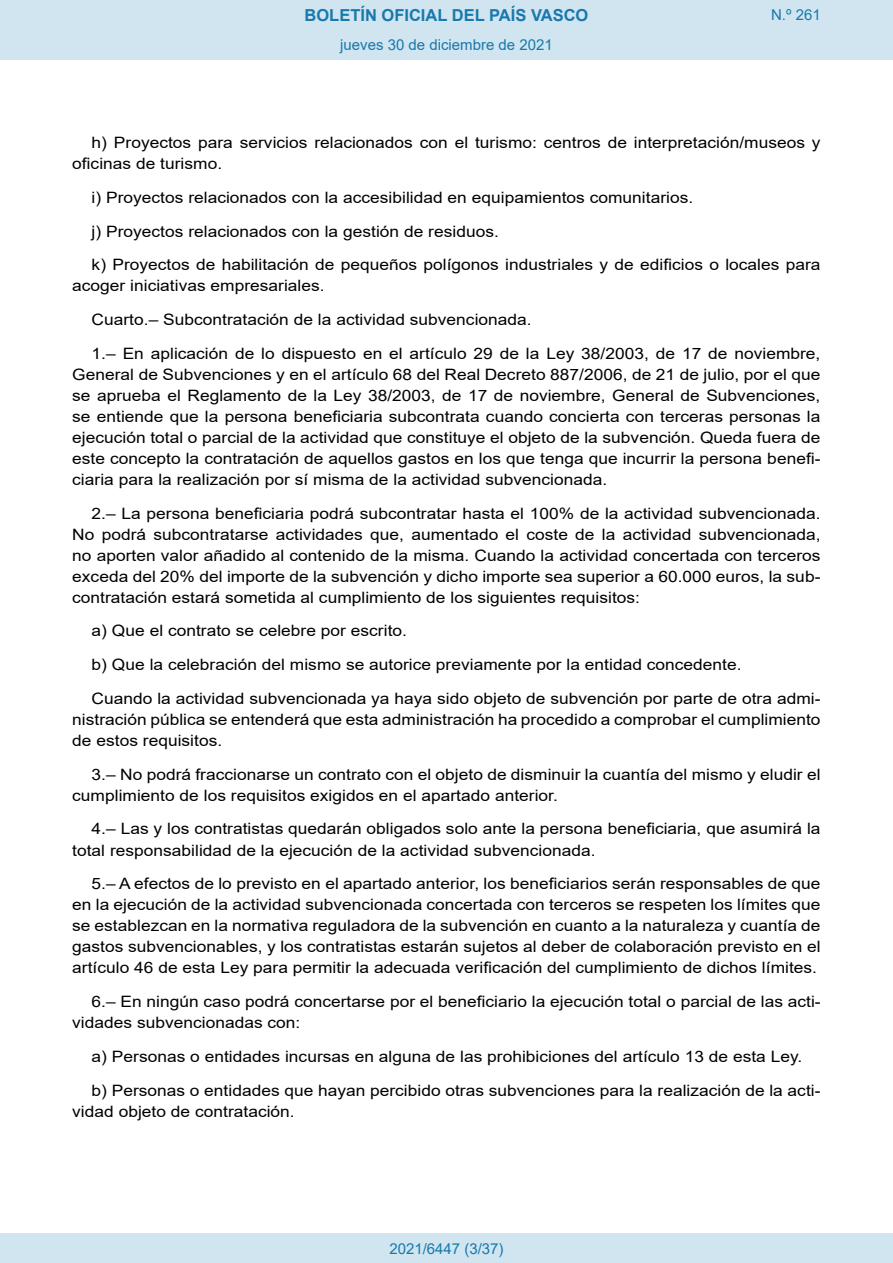
<style>
.page{position:relative;width:893px;height:1263px;background:#fff}
.page>*{position:absolute;margin:0;border:0;box-sizing:border-box;transform-origin:0 0}
.t1{font:700 16.5px "Arial";color:#1879ad}
.BOPVDetalle{font:15.6px/21px "Arial";color:#000;scale:1.11 1}
.Paginacion_Centro{font:15px "Arial";color:#1879ad}
</style>
<div class="page">
<div style="left:0;top:0;width:893px;height:60px;background:#d0e5f0"></div>
<div style="left:0;top:1233px;width:893px;height:30px;background:#d0e5f0"></div>
<p class="t1" style="left:305px;top:3px;width:285px">BOLETÍN OFICIAL DEL PAÍS VASCO</p>
<p class="Paginacion_Centro" style="left:340px;top:35px;width:214px">jueves 30 de diciembre de 2021</p>
<p class="Paginacion_Centro" style="left:771px;top:5px;width:51px">N.º 261</p>
<p class="BOPVDetalle" style="left:72px;top:132px;width:676px;text-indent:19px">h) Proyectos para servicios relacionados con el turismo: centros de interpretación/museos y oficinas de turismo.</p>
<p class="BOPVDetalle" style="left:92px;top:187px;width:543px">i) Proyectos relacionados con la accesibilidad en equipamientos comunitarios.</p>
<p class="BOPVDetalle" style="left:92px;top:221px;width:368px">j) Proyectos relacionados con la gestión de residuos.</p>
<p class="BOPVDetalle" style="left:72px;top:254px;width:676px;text-indent:19px">k) Proyectos de habilitación de pequeños polígonos industriales y de edificios o locales para acoger iniciativas empresariales.</p>
<p class="BOPVDetalle" style="left:92px;top:309px;width:398px">Cuarto.– Subcontratación de la actividad subvencionada.</p>
<p class="BOPVDetalle" style="left:72px;top:343px;width:676px;text-align:justify;text-indent:19px">1.– En aplicación de lo dispuesto en el artículo 29 de la Ley 38/2003, de 17 de noviembre, General de Subvenciones y en el artículo 68 del Real Decreto 887/2006, de 21 de julio, por el que se aprueba el Reglamento de la Ley 38/2003, de 17 de noviembre, General de Subvenciones, se entiende que la persona beneficiaria subcontrata cuando concierta con terceras personas la ejecución total o parcial de la actividad que constituye el objeto de la subvención. Queda fuera de este concepto la contratación de aquellos gastos en los que tenga que incurrir la persona benefi&shy;ciaria para la realización por sí misma de la actividad subvencionada.</p>
<p class="BOPVDetalle" style="left:72px;top:503px;width:676px;text-align:justify;text-indent:19px">2.– La persona beneficiaria podrá subcontratar hasta el 100% de la actividad subvencionada.<br>No podrá subcontratarse actividades que, aumentado el coste de la actividad subvencionada, no aporten valor añadido al contenido de la misma. Cuando la actividad concertada con terceros exceda del 20% del importe de la subvención y dicho importe sea superior a 60.000 euros, la sub&shy;contratación estará sometida al cumplimiento de los siguientes requisitos:</p>
<p class="BOPVDetalle" style="left:92px;top:620px;width:286px">a) Que el contrato se celebre por escrito.</p>
<p class="BOPVDetalle" style="left:92px;top:654px;width:587px">b) Que la celebración del mismo se autorice previamente por la entidad concedente.</p>
<p class="BOPVDetalle" style="left:72px;top:688px;width:676px;text-align:justify;text-indent:19px">Cuando la actividad subvencionada ya haya sido objeto de subvención por parte de otra admi&shy;nistración pública se entenderá que esta administración ha procedido a comprobar el cumplimiento de estos requisitos.</p>
<p class="BOPVDetalle" style="left:72px;top:764px;width:676px;text-indent:19px">3.– No podrá fraccionarse un contrato con el objeto de disminuir la cuantía del mismo y eludir el cumplimiento de los requisitos exigidos en el apartado anterior.</p>
<p class="BOPVDetalle" style="left:72px;top:818px;width:676px;text-indent:19px">4.– Las y los contratistas quedarán obligados solo ante la persona beneficiaria, que asumirá la total responsabilidad de la ejecución de la actividad subvencionada.</p>
<p class="BOPVDetalle" style="left:72px;top:873px;width:676px;text-align:justify;text-indent:19px">5.– A efectos de lo previsto en el apartado anterior, los beneficiarios serán responsables de que en la ejecución de la actividad subvencionada concertada con terceros se respeten los límites que se establezcan en la normativa reguladora de la subvención en cuanto a la naturaleza y cuantía de gastos subvencionables, y los contratistas estarán sujetos al deber de colaboración previsto en el artículo 46 de esta Ley para permitir la adecuada verificación del cumplimiento de dichos límites.</p>
<p class="BOPVDetalle" style="left:72px;top:991px;width:676px;text-indent:19px">6.– En ningún caso podrá concertarse por el beneficiario la ejecución total o parcial de las acti&shy;vidades subvencionadas con:</p>
<p class="BOPVDetalle" style="left:92px;top:1046px;width:642px">a) Personas o entidades incursas en alguna de las prohibiciones del artículo 13 de esta Ley.</p>
<p class="BOPVDetalle" style="left:72px;top:1079px;width:676px;text-indent:19px">b) Personas o entidades que hayan percibido otras subvenciones para la realización de la acti&shy;vidad objeto de contratación.</p>
<p class="Paginacion_Centro" style="left:389px;top:1238px;width:116px">2021/6447 (3/37)</p>
</div>
